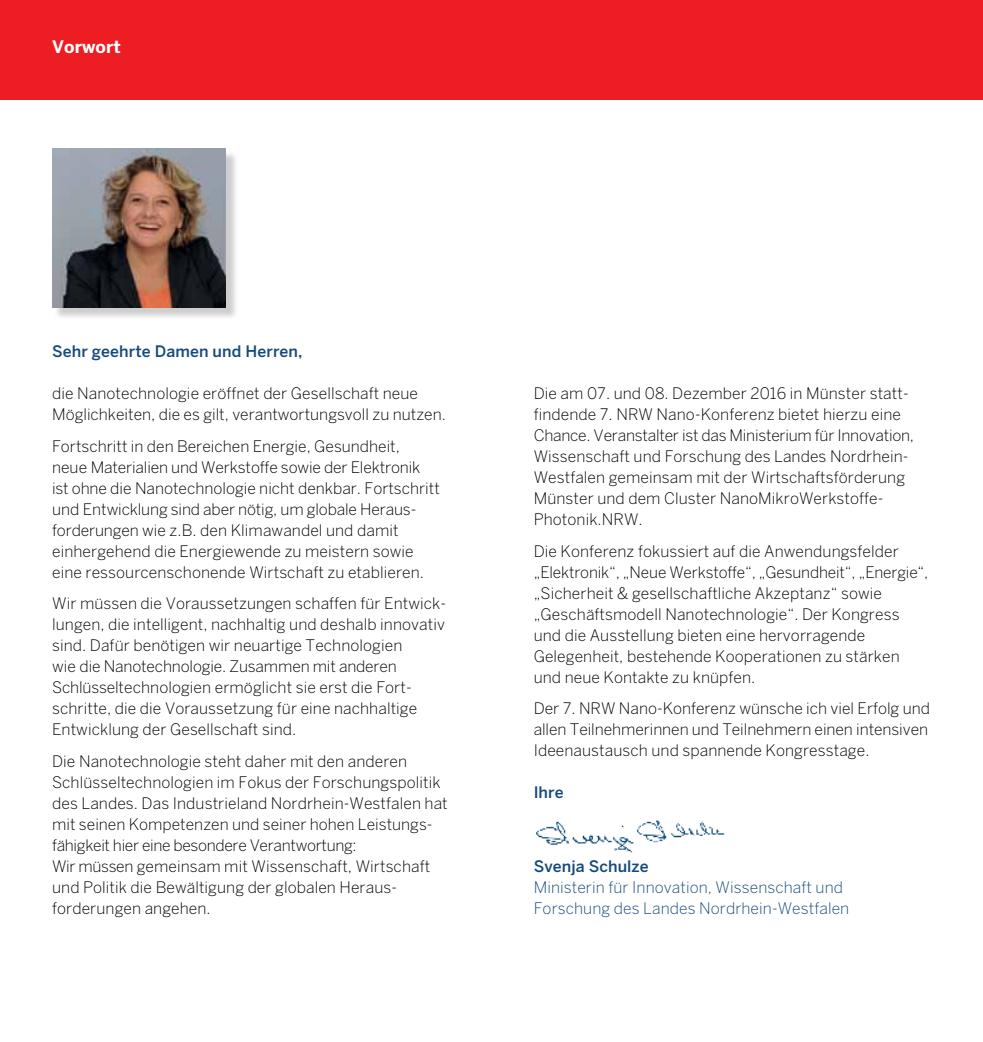
<style>
.page{position:relative;width:983px;height:1042px;background:#fff}
.page>*{position:absolute;margin:0;border:0;box-sizing:border-box;transform-origin:0 0}
.t1{font:700 17.15px "Benton Sans";letter-spacing:.005em;color:#fff}
.t2{font:300 15.75px/21px "Benton Sans";letter-spacing:.005em;color:#000}
.t3{font:300 15.75px/21px "Benton Sans";letter-spacing:.005em;color:#174a7c}
.t4{font:500 15.75px "Benton Sans";letter-spacing:.005em;color:#174a7c}
</style>
<div class="page">
<div style="left:0;top:0;width:491px;height:99px;background:#ed1d24"></div>
<div style="left:54px;top:150px;width:184px;height:170px;background:#000;opacity:.2"></div>
<img style="left:52px;top:149px;width:174px;height:159px">
<div style="left:491px;top:0;width:491px;height:99px;background:#ed1d24"></div>
<img style="left:536px;top:820px;width:189px;height:33px">
<p class="t1" style="left:52px;top:36px;width:70px">Vorwort</p>
<p class="t4" style="left:52px;top:342px;width:252px">Sehr geehrte Damen und Herren,</p>
<p class="t2" style="left:52px;top:383px;width:395px">die Nanotechnologie eröffnet der Gesellschaft neue<br>Möglichkeiten, die es gilt, verantwortungsvoll zu nutzen.</p>
<p class="t2" style="left:52px;top:435px;width:389px">Fortschritt in den Bereichen Energie, Gesundheit,<br>neue Materialien und Werkstoffe sowie der Elektronik ist ohne die Nanotechnologie nicht denkbar. Fortschritt und Entwicklung sind aber nötig, um globale Heraus&shy;forderungen wie z.B. den Klimawandel und damit einhergehend die Energiewende zu meistern sowie eine ressourcenschonende Wirtschaft zu etablieren.</p>
<p class="t2" style="left:52px;top:593px;width:395px">Wir müssen die Voraussetzungen schaffen für Entwick&shy;lungen, die intelligent, nachhaltig und deshalb innovativ sind. Dafür benötigen wir neuartige Technologien<br>wie die Nanotechnologie. Zusammen mit anderen Schlüsseltechnologien ermöglicht sie erst die Fort&shy;schritte, die die Voraussetzung für eine nachhaltige Entwicklung der Gesellschaft sind.</p>
<p class="t2" style="left:52px;top:750px;width:397px">Die Nanotechnologie steht daher mit den anderen Schlüsseltechnologien im Fokus der Forschungspolitik des Landes. Das Industrieland Nordrhein-Westfalen hat mit seinen Kompetenzen und seiner hohen Leistungs&shy;fähigkeit hier eine besondere Verantwortung:<br>Wir müssen gemeinsam mit Wissenschaft, Wirtschaft und Politik die Bewältigung der globalen Heraus&shy;forderungen angehen.</p>
<p class="t2" style="left:533px;top:383px;width:382px">Die am 07. und 08. Dezember 2016 in Münster statt&shy;findende 7. NRW Nano-Konferenz bietet hierzu eine Chance. Veranstalter ist das Ministerium für Innovation, Wissenschaft und Forschung des Landes Nordrhein-Westfalen gemeinsam mit der Wirtschaftsförderung Münster und dem Cluster NanoMikroWerkstoffe-Photonik.NRW.</p>
<p class="t2" style="left:533px;top:540px;width:396px">Die Konferenz fokussiert auf die Anwendungsfelder „Elektronik“, „Neue Werkstoffe“, „Gesundheit“, „Energie“, „Sicherheit &amp; gesellschaftliche Akzeptanz“ sowie „Geschäftsmodell Nanotechnologie“. Der Kongress und die Ausstellung bieten eine hervorragende Gelegenheit, bestehende Kooperationen zu stärken und neue Kontakte zu knüpfen.</p>
<p class="t2" style="left:533px;top:698px;width:398px">Der 7. NRW Nano-Konferenz wünsche ich viel Erfolg und allen Teilnehmerinnen und Teilnehmern einen intensiven<br>Ideenaustausch und spannende Kongresstage.</p>
<p class="t4" style="left:533px;top:783px;width:31px">Ihre</p>
<p class="t4" style="left:533px;top:857px;width:117px">Svenja Schulze</p>
<p class="t3" style="left:533px;top:876px;width:317px">Ministerin für Innovation, Wissenschaft und<br>Forschung des Landes Nordrhein-Westfalen</p>
</div>
